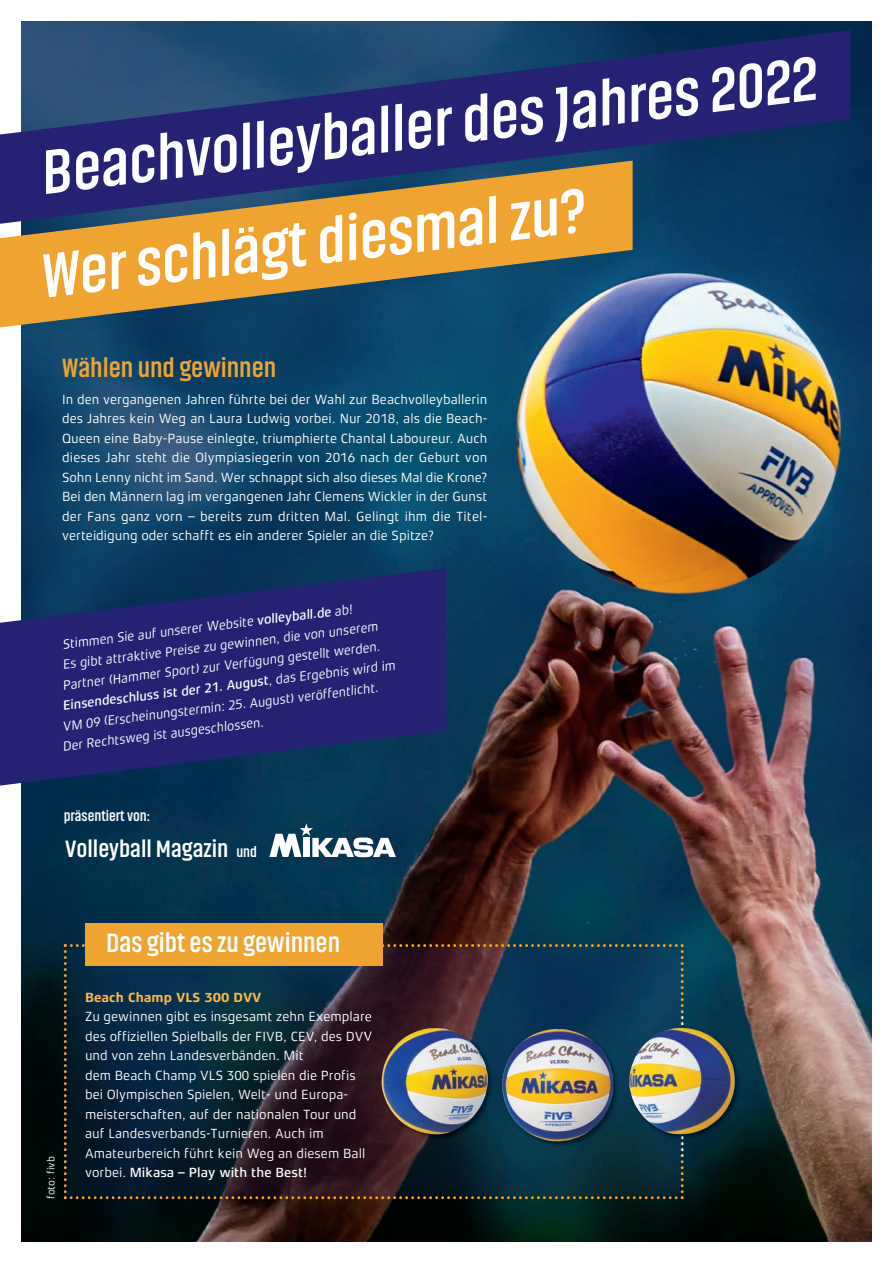
<style>
.page{position:relative;width:893px;height:1263px;background:#fff}
.page>*{position:absolute;margin:0;border:0;box-sizing:border-box;transform-origin:0 0}
.t1{font:700 63.3px/102.9px "Akhand";color:#fff}
.t2{font:700 27px "Akhand";color:#fff}
.t3{font:700 27px "Akhand";color:#efa432}
.t4{font:700 24px "Akhand";color:#fff}
.t5{font:700 15px "Akhand";color:#fff}
.t6{font:13.5px/19.5px "Xenois Sans Pro";color:#fff;text-align:justify}
.t7{font:500 13.5px "Xenois Sans Pro";color:#fff}
.t8{font:700 13.5px "Xenois Sans Pro";color:#fcb94b}
.t9{font:10.5px "Xenois Sans Pro";color:#fff}
.s1{font-weight:500}
.s2{font-weight:400}
.s3{font-size:15px}
</style>
<div class="page">
<img style="left:21px;top:21px;width:851px;height:1221px">
<img style="left:496px;top:260px;width:376px;height:362px">
<svg style="left:269px;top:823px;width:127px;height:34px"></svg>
<svg style="left:0;top:30px;width:850px;height:195px;background:#223671"></svg>
<svg style="left:0;top:161px;width:633px;height:168px;background:#8c7450"></svg>
<svg style="left:0;top:568px;width:446px;height:219px;background:#20286d"></svg>
<div style="left:85px;top:923px;width:298px;height:42px;background:#efa432"></div>
<img style="left:684px;top:1012px;width:73px;height:144px">
<img style="left:684px;top:1028px;width:51px;height:106px">
<svg style="left:64px;top:944px;width:620px;height:255px;background:#2c373e"></svg>
<img style="left:629px;top:1070px;width:2px;height:22px">
<img style="left:502px;top:1029px;width:111px;height:112px">
<h1 class="t1" style="left:21px;top:127px;width:795px;rotate:-7deg">Beachvolleyballer des Jahres 2022<br>Wer schlägt diesmal zu?</h1>
<h2 class="t3" style="left:62px;top:357px;width:216px">Wählen und gewinnen</h2>
<p class="t6" style="left:62px;top:390px;width:427px">In den vergangenen Jahren führte bei der Wahl zur Beachvolleyballerin des Jahres kein Weg an Laura Ludwig vorbei. Nur 2018, als die Beach-Queen eine Baby-Pause einlegte, triumphierte Chantal Laboureur. Auch dieses Jahr steht die Olympiasiegerin von 2016 nach der Geburt von Sohn Lenny nicht im Sand. Wer schnappt sich also dieses Mal die Krone?<br>Bei den Männern lag im vergangenen Jahr Clemens Wickler in der Gunst der Fans ganz vorn – bereits zum dritten Mal. Gelingt ihm die Titel - verteidigung oder schafft es ein anderer Spieler an die Spitze?</p>
<p class="t6" style="left:62px;top:636px;width:293px;rotate:-7deg">Stimmen Sie auf unserer Website <span class="s1">volleyball.de</span> ab!</p>
<p class="t6" style="left:62px;top:656px;width:319px;rotate:-7deg">Es gibt attraktive Preise zu gewinnen, die von unserem</p>
<p class="t6" style="left:62px;top:677px;width:321px;rotate:-7deg">Partner (Hammer Sport) zur Verfügung gestellt werden.</p>
<p class="t7" style="left:62px;top:700px;width:337px;rotate:-7deg">Einsendeschluss ist der 21. August<span class="s2">, das Ergebnis wird im</span></p>
<p class="t6" style="left:62px;top:717px;width:319px;rotate:-7deg">VM 09 (Erscheinungstermin: 25. August) veröffentlicht.</p>
<p class="t6" style="left:62px;top:738px;width:204px;rotate:-7deg">Der Rechtsweg ist ausgeschlossen.</p>
<p class="t5" style="left:64px;top:810px;width:88px">präsentiert von:</p>
<h3 class="t4" style="left:65px;top:839px;width:193px">Volleyball Magazin <span class="s3">und</span></h3>
<p class="t9" style="left:47px;top:1199px;width:44px;rotate:-90deg">foto: fivb</p>
<h2 class="t2" style="left:106px;top:932px;width:235px">Das gibt es zu gewinnen</h2>
<p class="t8" style="left:85px;top:989px;width:178px">Beach Champ VLS 300 DVV</p>
<p class="t6" style="left:85px;top:1008px;width:289px;text-align:left">Zu gewinnen gibt es insgesamt zehn Exemplare des offiziellen Spielballs der FIVB, CEV, des DVV und von zehn Landesverbänden. Mit<br>dem Beach Champ VLS 300 spielen die Profis bei Olympischen Spielen, Welt- und Europa&shy;meisterschaften, auf der nationalen Tour und auf Landesverbands-Turnieren. Auch im Amateurbereich führt kein Weg an diesem Ball vorbei. <span class="s1">Mikasa – Play with the Best!</span></p>
</div>
